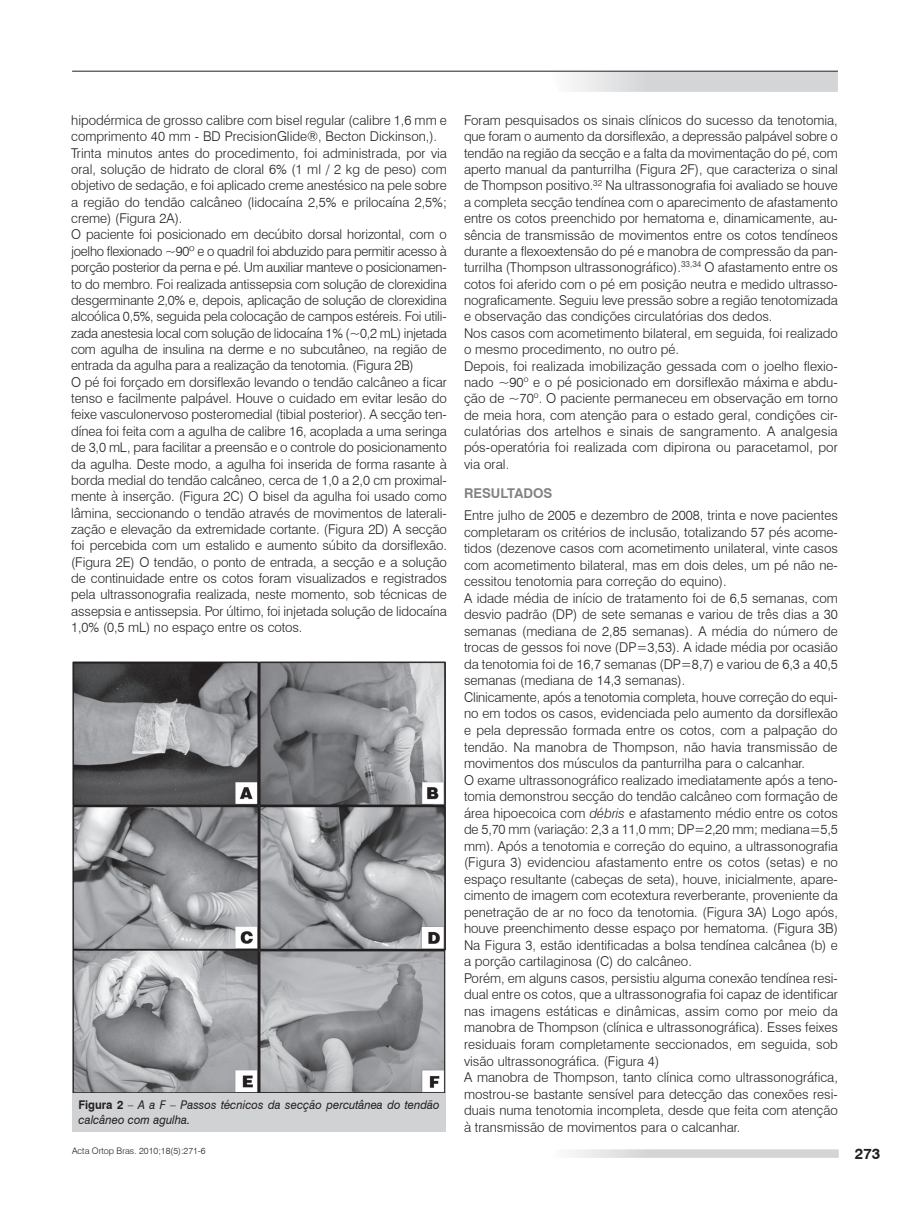
<style>
.page{position:relative;width:910px;height:1208px;background:#fff}
.page>*{position:absolute;margin:0;border:0;box-sizing:border-box;transform-origin:0 0}
.t1{font:700 15px "Swiss 721 BT";color:#231f20}
._004_TEXTO{font:300 13.5px/16.4px "Swiss 721 BT";color:#231f20;text-align:justify}
._005_SUBTITULO{font:700 13.5px "Swiss 721 BT";color:#808285}
._006_TABELA_GRAFICO{font:italic 12px/15px "Swiss 721 BT";color:#231f20;scale:.94 1}
.t2{font:300 9px "Swiss 721 BT";color:#231f20}
.s1{font-weight:700;font-style:normal}
.s2{font-style:italic}
</style>
<div class="page">
<svg style="left:571px;top:72px;width:266px;height:20px;background:#d8d9db"></svg>
<svg style="left:571px;top:1149px;width:267px;height:8px;background:#dadbdc"></svg>
<hr style="left:72px;top:71px;width:765px;height:1px;background:#231f20">
<img style="left:72px;top:661px;width:374px;height:431px">
<div style="left:72px;top:1092px;width:374px;height:39px;background:#d1d2d4"></div>
<p class="_004_TEXTO" style="left:71px;top:112px;width:377px">hipodérmica de grosso calibre com bisel regular (calibre 1,6 mm e comprimento 40 mm - BD PrecisionGlide®, Becton Dickinson,).</p>
<p class="_004_TEXTO" style="left:71px;top:144px;width:377px">Trinta minutos antes do procedimento, foi administrada, por via oral, solução de hidrato de cloral 6% (1 ml / 2 kg de peso) com objetivo de sedação, e foi aplicado creme anestésico na pele sobre a região do tendão calcâneo (lidocaína 2,5% e prilocaína 2,5%; creme) (Figura 2A).</p>
<p class="_004_TEXTO" style="left:71px;top:226px;width:377px">O paciente foi posicionado em decúbito dorsal horizontal, com o joelho flexionado ~90º e o quadril foi abduzido para permitir acesso à porção posterior da perna e pé. Um auxiliar manteve o posicionamen&shy;to do membro. Foi realizada antissepsia com solução de clorexidina desgerminante 2,0% e, depois, aplicação de solução de clorexidina alcoólica 0,5%, seguida pela colocação de campos estéreis. Foi utili&shy;zada anestesia local com solução de lidocaína 1% (~0,2 mL) injetada com agulha de insulina na derme e no subcutâneo, na região de entrada da agulha para a realização da tenotomia. (Figura 2B)</p>
<p class="_004_TEXTO" style="left:71px;top:373px;width:377px">O pé foi forçado em dorsiflexão levando o tendão calcâneo a ficar tenso e facilmente palpável. Houve o cuidado em evitar lesão do feixe vasculonervoso posteromedial (tibial posterior). A secção ten&shy;dínea foi feita com a agulha de calibre 16, acoplada a uma seringa de 3,0 mL, para facilitar a preensão e o controle do posicionamento da agulha. Deste modo, a agulha foi inserida de forma rasante à borda medial do tendão calcâneo, cerca de 1,0 a 2,0 cm proximal&shy;mente à inserção. (Figura 2C) O bisel da agulha foi usado como lâmina, seccionando o tendão através de movimentos de laterali&shy;zação e elevação da extremidade cortante. (Figura 2D) A secção foi percebida com um estalido e aumento súbito da dorsiflexão. (Figura 2E) O tendão, o ponto de entrada, a secção e a solução de continuidade entre os cotos foram visualizados e registrados pela ultrassonografia realizada, neste momento, sob técnicas de assepsia e antissepsia. Por último, foi injetada solução de lidocaína 1,0% (0,5 mL) no espaço entre os cotos.</p>
<p class="_006_TABELA_GRAFICO" style="left:78px;top:1097px;width:385px"><span class="s1">Figura 2</span> – A a F – Passos técnicos da secção percutânea do tendão calcâneo com agulha.</p>
<p class="t2" style="left:72px;top:1144px;width:135px">Acta Ortop Bras. 2010;18(5):271-6</p>
<p class="_004_TEXTO" style="left:464px;top:112px;width:375px">Foram pesquisados os sinais clínicos do sucesso da tenotomia, que foram o aumento da dorsiflexão, a depressão palpável sobre o tendão na região da secção e a falta da movimentação do pé, com aperto manual da panturrilha (Figura 2F), que caracteriza o sinal de Thompson positivo.<sup>32</sup> Na ultrassonografia foi avaliado se houve a completa secção tendínea com o aparecimento de afastamento entre os cotos preenchido por hematoma e, dinamicamente, au&shy;sência de transmissão de movimentos entre os cotos tendíneos durante a flexoextensão do pé e manobra de compressão da pan&shy;turrilha (Thompson ultrassonográfico).<sup>33,34</sup> O afastamento entre os cotos foi aferido com o pé em posição neutra e medido ultrasso&shy;nograficamente. Seguiu leve pressão sobre a região tenotomizada e observação das condições circulatórias dos dedos.</p>
<p class="_004_TEXTO" style="left:464px;top:324px;width:375px">Nos casos com acometimento bilateral, em seguida, foi realizado o mesmo procedimento, no outro pé.</p>
<p class="_004_TEXTO" style="left:464px;top:357px;width:375px">Depois, foi realizada imobilização gessada com o joelho flexio&shy;nado ~90<sup>o</sup> e o pé posicionado em dorsiflexão máxima e abdu&shy;ção de ~70<sup>o</sup>. O paciente permaneceu em observação em torno de meia hora, com atenção para o estado geral, condições cir&shy;culatórias dos artelhos e sinais de sangramento. A analgesia pós-operatória foi realizada com dipirona ou paracetamol, por via oral.</p>
<p class="_005_SUBTITULO" style="left:464px;top:485px;width:90px">RESULTADOS</p>
<p class="_004_TEXTO" style="left:464px;top:507px;width:375px">Entre julho de 2005 e dezembro de 2008, trinta e nove pacientes completaram os critérios de inclusão, totalizando 57 pés acome&shy;tidos (dezenove casos com acometimento unilateral, vinte casos com acometimento bilateral, mas em dois deles, um pé não ne&shy;cessitou tenotomia para correção do equino).</p>
<p class="_004_TEXTO" style="left:464px;top:589px;width:375px">A idade média de início de tratamento foi de 6,5 semanas, com desvio padrão (DP) de sete semanas e variou de três dias a 30 semanas (mediana de 2,85 semanas). A média do número de trocas de gessos foi nove (DP=3,53). A idade média por ocasião da tenotomia foi de 16,7 semanas (DP=8,7) e variou de 6,3 a 40,5 semanas (mediana de 14,3 semanas).</p>
<p class="_004_TEXTO" style="left:464px;top:688px;width:375px">Clinicamente, após a tenotomia completa, houve correção do equi&shy;no em todos os casos, evidenciada pelo aumento da dorsiflexão e pela depressão formada entre os cotos, com a palpação do tendão. Na manobra de Thompson, não havia transmissão de movimentos dos músculos da panturrilha para o calcanhar.</p>
<p class="_004_TEXTO" style="left:464px;top:771px;width:375px">O exame ultrassonográfico realizado imediatamente após a teno&shy;tomia demonstrou secção do tendão calcâneo com formação de área hipoecoica com <span class="s2">débris</span> e afastamento médio entre os cotos de 5,70 mm (variação: 2,3 a 11,0 mm; DP=2,20 mm; mediana=5,5 mm). Após a tenotomia e correção do equino, a ultrassonografia (Figura 3) evidenciou afastamento entre os cotos (setas) e no espaço resultante (cabeças de seta), houve, inicialmente, apare&shy;cimento de imagem com ecotextura reverberante, proveniente da penetração de ar no foco da tenotomia. (Figura 3A) Logo após, houve preenchimento desse espaço por hematoma. (Figura 3B)<br>Na Figura 3, estão identificadas a bolsa tendínea calcânea (b) e a porção cartilaginosa (C) do calcâneo.</p>
<p class="_004_TEXTO" style="left:464px;top:969px;width:375px">Porém, em alguns casos, persistiu alguma conexão tendínea resi&shy;dual entre os cotos, que a ultrassonografia foi capaz de identificar nas imagens estáticas e dinâmicas, assim como por meio da manobra de Thompson (clínica e ultrassonográfica). Esses feixes residuais foram completamente seccionados, em seguida, sob visão ultrassonográfica. (Figura 4)</p>
<p class="_004_TEXTO" style="left:464px;top:1068px;width:375px">A manobra de Thompson, tanto clínica como ultrassonográfica, mostrou-se bastante sensível para detecção das conexões resi&shy;duais numa tenotomia incompleta, desde que feita com atenção à transmissão de movimentos para o calcanhar.</p>
<p class="t1" style="left:854px;top:1144px;width:27px">273</p>
</div>
